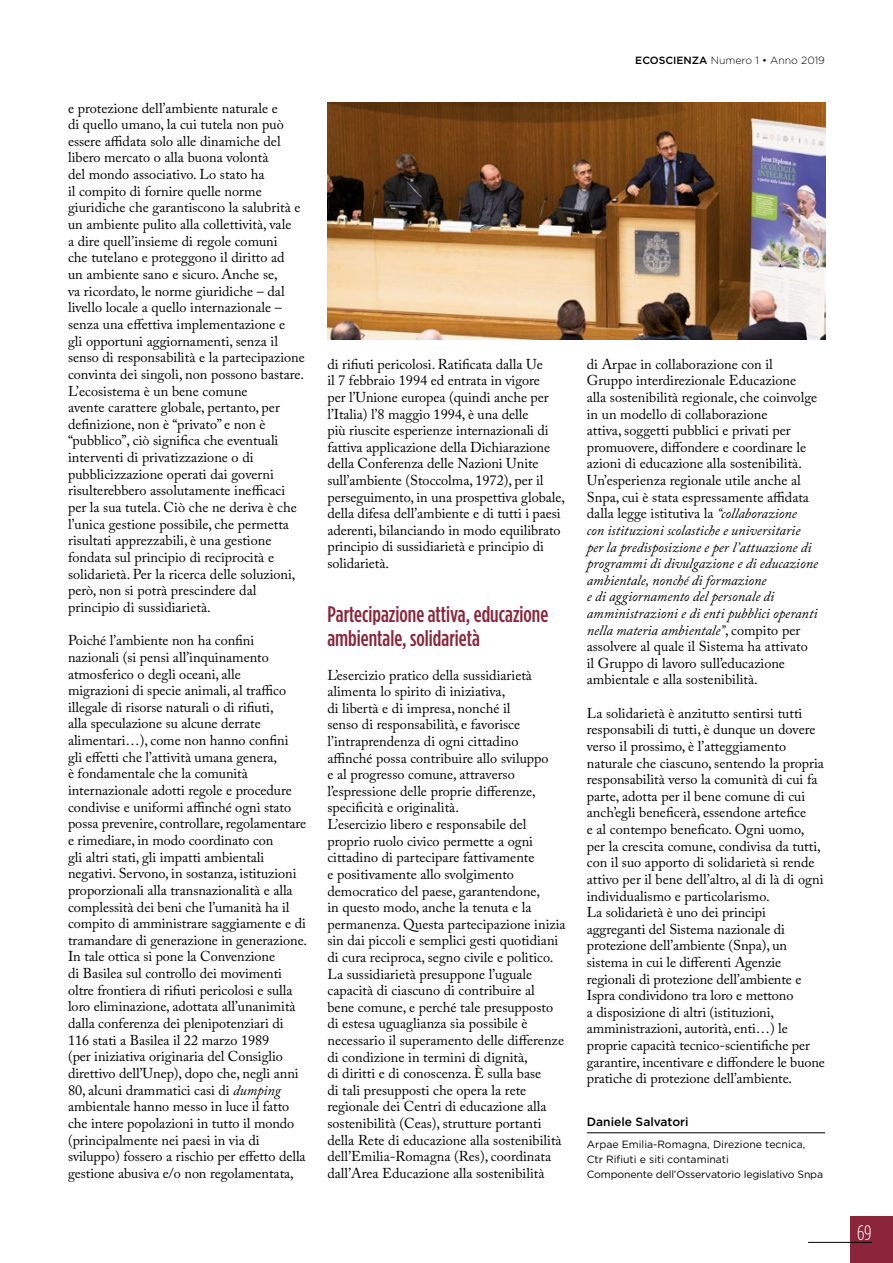
<style>
.page{position:relative;width:893px;height:1263px;background:#fff}
.page>*{position:absolute;margin:0;border:0;box-sizing:border-box;transform-origin:0 0}
.t1{font:500 condensed 22.5px/24.2px "Gotham HTF";color:#8b253b}
.t2{font:300 condensed 21px "Gotham HTF";color:#fff}
.t3{font:14.25px/16.6px "Adobe Caslon Pro";color:#000}
.t4{font:500 12px "Gotham HTF";color:#000}
.t5{font:10.5px/15.1px "Gotham HTF";color:#000}
.t6{font:300 10.5px "Gotham HTF";color:#000}
.s1{font-style:italic}
.s2{font-weight:500}
</style>
<div class="page">
<div style="left:850px;top:1216px;width:43px;height:47px;background:#8b253b"></div>
<hr style="left:808px;top:1242px;width:64px;height:1px;background:#000">
<hr style="left:587px;top:1132px;width:238px;height:1px;background:#000">
<img style="left:327px;top:102px;width:498px;height:237px">
<p class="t3" style="left:68px;top:99px;width:238px">e protezione dell’ambiente naturale e<br>di quello umano, la cui tutela non può essere affidata solo alle dinamiche del libero mercato o alla buona volontà<br>del mondo associativo. Lo stato ha<br>il compito di fornire quelle norme giuridiche che garantiscono la salubrità e un ambiente pulito alla collettività, vale<br>a dire quell’insieme di regole comuni<br>che tutelano e proteggono il diritto ad<br>un ambiente sano e sicuro. Anche se,<br>va ricordato, le norme giuridiche – dal livello locale a quello internazionale – senza una effettiva implementazione e<br>gli opportuni aggiornamenti, senza il senso di responsabilità e la partecipazione convinta dei singoli, non possono bastare.<br>L’ecosistema è un bene comune<br>avente carattere globale, pertanto, per definizione, non è “privato” e non è “pubblico”, ciò significa che eventuali interventi di privatizzazione o di pubblicizzazione operati dai governi risulterebbero assolutamente inefficaci per la sua tutela. Ciò che ne deriva è che l’unica gestione possibile, che permetta risultati apprezzabili, è una gestione fondata sul principio di reciprocità e solidarietà. Per la ricerca delle soluzioni, però, non si potrà prescindere dal principio di sussidiarietà.</p>
<p class="t3" style="left:68px;top:632px;width:241px">Poiché l’ambiente non ha confini nazionali (si pensi all’inquinamento atmosferico o degli oceani, alle<br>migrazioni di specie animali, al traffico illegale di risorse naturali o di rifiuti,<br>alla speculazione su alcune derrate alimentari…), come non hanno confini<br>gli effetti che l’attività umana genera,<br>è fondamentale che la comunità internazionale adotti regole e procedure condivise e uniformi affinché ogni stato possa prevenire, controllare, regolamentare e rimediare, in modo coordinato con<br>gli altri stati, gli impatti ambientali negativi. Servono, in sostanza, istituzioni proporzionali alla transnazionalità e alla complessità dei beni che l’umanità ha il compito di amministrare saggiamente e di tramandare di generazione in generazione.<br>In tale ottica si pone la Convenzione<br>di Basilea sul controllo dei movimenti oltre frontiera di rifiuti pericolosi e sulla loro eliminazione, adottata all’unanimità dalla conferenza dei plenipotenziari di 116 stati a Basilea il 22 marzo 1989<br>(per iniziativa originaria del Consiglio direttivo dell’Unep), dopo che, negli anni 80, alcuni drammatici casi di <span class="s1">dumping </span>ambientale hanno messo in luce il fatto che intere popolazioni in tutto il mondo (principalmente nei paesi in via di sviluppo) fossero a rischio per effetto della gestione abusiva e/o non regolamentata,</p>
<p class="t6" style="left:635px;top:55px;width:191px"><span class="s2">ECOSCIENZA</span> Numero 1 • Anno 2019</p>
<p class="t3" style="left:327px;top:355px;width:239px">di rifiuti pericolosi. Ratificata dalla Ue<br>il 7 febbraio 1994 ed entrata in vigore<br>per l’Unione europea (quindi anche per l’Italia) l’8 maggio 1994, è una delle<br>più riuscite esperienze internazionali di fattiva applicazione della Dichiarazione della Conferenza delle Nazioni Unite sull’ambiente (Stoccolma, 1972), per il perseguimento, in una prospettiva globale, della difesa dell’ambiente e di tutti i paesi aderenti, bilanciando in modo equilibrato principio di sussidiarietà e principio di solidarietà.</p>
<h1 class="t1" style="left:327px;top:601px;width:222px">Partecipazione attiva, educazione ambientale, solidarietà</h1>
<p class="t3" style="left:327px;top:666px;width:240px">L’esercizio pratico della sussidiarietà alimenta lo spirito di iniziativa,<br>di libertà e di impresa, nonché il<br>senso di responsabilità, e favorisce l’intraprendenza di ogni cittadino affinché possa contribuire allo sviluppo<br>e al progresso comune, attraverso l’espressione delle proprie differenze, specificità e originalità.<br>L’esercizio libero e responsabile del proprio ruolo civico permette a ogni cittadino di partecipare fattivamente<br>e positivamente allo svolgimento democratico del paese, garantendone,<br>in questo modo, anche la tenuta e la permanenza. Questa partecipazione inizia sin dai piccoli e semplici gesti quotidiani di cura reciproca, segno civile e politico.<br>La sussidiarietà presuppone l’uguale capacità di ciascuno di contribuire al<br>bene comune, e perché tale presupposto di estesa uguaglianza sia possibile è necessario il superamento delle differenze di condizione in termini di dignità,<br>di diritti e di conoscenza. È sulla base<br>di tali presupposti che opera la rete regionale dei Centri di educazione alla sostenibilità (Ceas), strutture portanti della Rete di educazione alla sostenibilità dell’Emilia-Romagna (Res), coordinata dall’Area Educazione alla sostenibilità</p>
<p class="t3" style="left:587px;top:355px;width:233px">di Arpae in collaborazione con il Gruppo interdirezionale Educazione alla sostenibilità regionale, che coinvolge in un modello di collaborazione<br>attiva, soggetti pubblici e privati per promuovere, diffondere e coordinare le azioni di educazione alla sostenibilità.<br>Un’esperienza regionale utile anche al Snpa, cui è stata espressamente affidata dalla legge istitutiva la <span class="s1">“collaborazione<br>con istituzioni scolastiche e universitarie per la predisposizione e per l’attuazione di programmi di divulgazione e di educazione ambientale, nonché di formazione<br>e di aggiornamento del personale di amministrazioni e di enti pubblici operanti nella materia ambientale”</span>, compito per assolvere al quale il Sistema ha attivato il Gruppo di lavoro sull’educazione ambientale e alla sostenibilità.</p>
<p class="t3" style="left:587px;top:704px;width:240px">La solidarietà è anzitutto sentirsi tutti responsabili di tutti, è dunque un dovere verso il prossimo, è l’atteggiamento naturale che ciascuno, sentendo la propria responsabilità verso la comunità di cui fa parte, adotta per il bene comune di cui anch’egli beneficerà, essendone artefice<br>e al contempo beneficato. Ogni uomo, per la crescita comune, condivisa da tutti, con il suo apporto di solidarietà si rende attivo per il bene dell’altro, al di là di ogni individualismo e particolarismo.<br>La solidarietà è uno dei principi aggreganti del Sistema nazionale di protezione dell’ambiente (Snpa), un sistema in cui le differenti Agenzie regionali di protezione dell’ambiente e Ispra condividono tra loro e mettono<br>a disposizione di altri (istituzioni, amministrazioni, autorità, enti…) le proprie capacità tecnico-scientifiche per garantire, incentivare e diffondere le buone pratiche di protezione dell’ambiente.</p>
<p class="t4" style="left:587px;top:1115px;width:103px">Daniele Salvatori</p>
<p class="t5" style="left:587px;top:1136px;width:238px">Arpae Emilia-Romagna, Direzione tecnica,<br>Ctr Rifiuti e siti contaminati<br>Componente dell’Osservatorio legislativo Snpa</p>
<h2 class="t2" style="left:857px;top:1221px;width:16px">69</h2>
</div>
